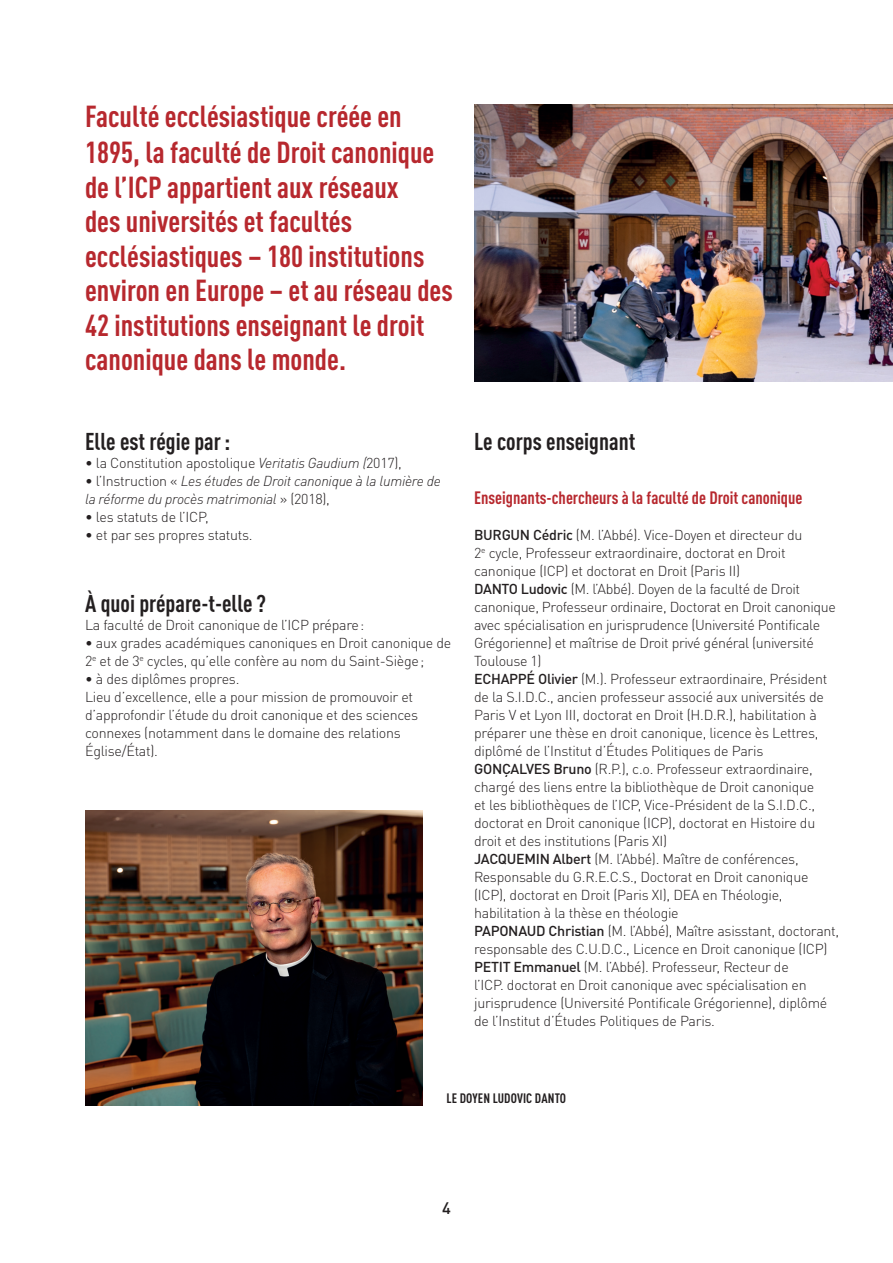
<style>
.page{position:relative;width:893px;height:1263px;background:#fff}
.page>*{position:absolute;margin:0;border:0;box-sizing:border-box;transform-origin:0 0}
.t1{font:700 condensed 30px/34.7px "DINOT";color:#b7282e}
.t2{font:700 condensed 24px "DINOT";color:#231f20}
.t3{font:700 condensed 17.7px "DINOT";color:#b7282e}
.t4{font:500 16.5px "DINOT";color:#231f20}
.t5{font:300 14.25px/18px "DINOT";letter-spacing:-.02em;color:#231f20}
.t6{font:italic 300 14.25px/18px "DINOT";letter-spacing:-.02em;color:#231f20}
.t7{font:700 condensed 13.5px "DINOT";letter-spacing:.01em;color:#231f20}
.s1{font-style:italic}
.s2{font-style:normal}
.s3{font-weight:500}
</style>
<div class="page">
<img style="left:475px;top:105px;width:418px;height:276px">
<img style="left:85px;top:810px;width:337px;height:296px">
<p class="t1" style="left:85px;top:99px;width:369px">Faculté ecclésiastique créée en<br>1895, la faculté de Droit canonique de l’ICP appartient aux réseaux<br>des universités et facultés ecclésiastiques – 180 institutions environ en Europe – et au réseau des<br>42 institutions enseignant le droit canonique dans le monde.</p>
<h2 class="t2" style="left:85px;top:427px;width:147px">Elle est régie par:</h2>
<p class="t5" style="left:85px;top:454px;width:318px">• la Constitution apostolique <span class="s1">Veritatis Gaudium (</span>2017),</p>
<p class="t6" style="left:85px;top:472px;width:357px"><span class="s2">• l’Instruction «</span> Les études de Droit canonique à la lumière de la réforme du procès matrimonial <span class="s2">» (2018),</span></p>
<p class="t5" style="left:85px;top:508px;width:125px">• les statuts de l’ICP,</p>
<p class="t5" style="left:85px;top:526px;width:169px">• et par ses propres statuts.</p>
<h2 class="t2" style="left:85px;top:589px;width:182px">À quoi prépare-t-elle ?</h2>
<p class="t5" style="left:85px;top:616px;width:281px">La faculté de Droit canonique de l’ICP prépare:</p>
<p class="t5" style="left:85px;top:634px;width:368px">• aux grades académiques canoniques en Droit canonique de<br>2<sup>e</sup> et de 3<sup>e</sup> cycles, qu’elle confère au nom du Saint-Siège;</p>
<p class="t5" style="left:85px;top:670px;width:335px">• à des diplômes propres.<br>Lieu d’excellence, elle a pour mission de promouvoir et d’approfondir l’étude du droit canonique et des sciences connexes (notamment dans le domaine des relations Église/État).</p>
<h2 class="t2" style="left:474px;top:427px;width:163px">Le corps enseignant</h2>
<p class="t3" style="left:474px;top:487px;width:330px">Enseignants-chercheurs à la faculté de Droit canonique</p>
<p class="t5" style="left:474px;top:526px;width:367px"><span class="s3">BURGUN Cédric</span> (M. l’Abbé). Vice-Doyen et directeur du<br>2<sup>e</sup> cycle, Professeur extraordinaire, doctorat en Droit canonique (ICP) et doctorat en Droit (Paris II)<br><span class="s3">DANTO Ludovic</span> (M. l’Abbé). Doyen de la faculté de Droit canonique, Professeur ordinaire, Doctorat en Droit canonique avec spécialisation en jurisprudence (Université Pontificale Grégorienne) et maîtrise de Droit privé général (université Toulouse 1)<br><span class="s3">ECHAPPÉ Olivier</span> (M.). Professeur extraordinaire, Président de la S.I.D.C., ancien professeur associé aux universités de Paris V et Lyon III, doctorat en Droit (H.D.R.), habilitation à préparer une thèse en droit canonique, licence ès Lettres, diplômé de l’Institut d’Études Politiques de Paris <span class="s3">GONÇALVES Bruno</span> (R.P.), c.o. Professeur extraordinaire, chargé des liens entre la bibliothèque de Droit canonique<br>et les bibliothèques de l’ICP, Vice-Président de la S.I.D.C., doctorat en Droit canonique (ICP), doctorat en Histoire du droit et des institutions (Paris XI)<br><span class="s3">JACQUEMIN Albert</span> (M. l’Abbé). Maître de conférences, Responsable du G.R.E.C.S., Doctorat en Droit canonique (ICP), doctorat en Droit (Paris XI), DEA en Théologie, habilitation à la thèse en théologie<br><span class="s3">PAPONAUD Christian</span> (M. l’Abbé), Maître asisstant, doctorant, responsable des C.U.D.C., Licence en Droit canonique (ICP)<br><span class="s3">PETIT Emmanuel</span> (M. l’Abbé). Professeur, Recteur de<br>l’ICP. doctorat en Droit canonique avec spécialisation en jurisprudence (Université Pontificale Grégorienne), diplômé de l’Institut d’Études Politiques de Paris.</p>
<p class="t7" style="left:447px;top:1090px;width:121px">LE DOYEN LUDOVIC DANTO</p>
<p class="t4" style="left:442px;top:1197px;width:10px">4</p>
</div>
